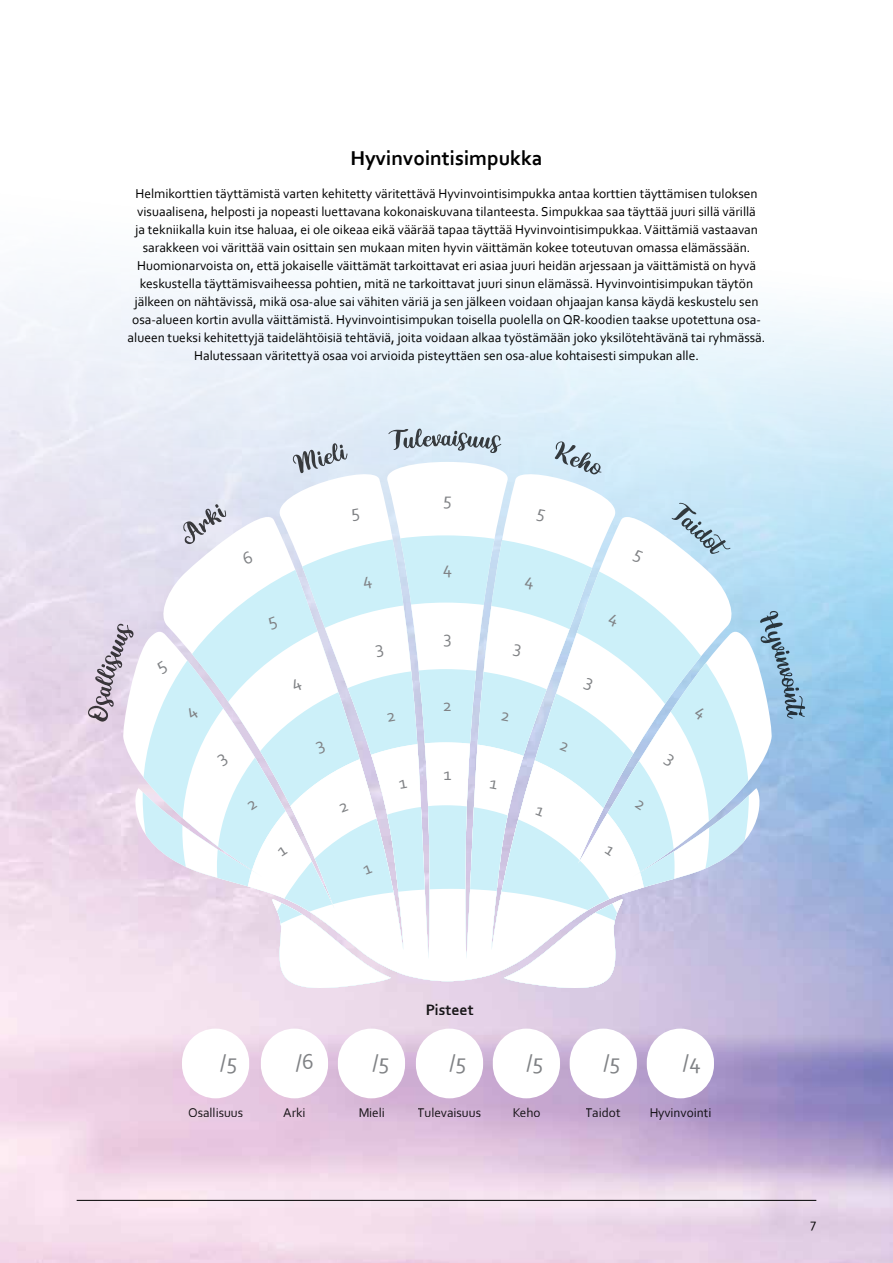
<style>
.page{position:relative;width:893px;height:1263px;background:#fff}
.page>*{position:absolute;margin:0;border:0;box-sizing:border-box;transform-origin:0 0}
.t1{font:22.5px "Corbel";color:#808285}
.t2{font:700 21px "Corbel";color:#000}
.t3{font:17.85px "Corbel";color:#808285}
.t4{font:700 15.9px "Corbel";color:#000}
.t5{font:13.5px/18px "Corbel";color:#000;text-align:center}
.t6{font:13.2px "Corbel";color:#000}
</style>
<div class="page">
<svg style="left:121px;top:722px;width:652px;height:271px"></svg>
<svg style="left:143px;top:722px;width:606px;height:271px"></svg>
<svg style="left:182px;top:722px;width:527px;height:271px"></svg>
<svg style="left:217px;top:722px;width:458px;height:271px"></svg>
<svg style="left:245px;top:742px;width:401px;height:251px"></svg>
<svg style="left:257px;top:805px;width:377px;height:84px;fill:#ccf0f9"></svg>
<svg style="left:248px;top:889px;width:397px;height:104px"></svg>
<svg style="left:88px;top:429px;width:717px;height:293px"></svg>
<hr style="left:77px;top:1200px;width:739px;height:1px;background:#000">
<svg style="left:537px;top:509px;width:8px;height:13px"></svg>
<svg style="left:524px;top:576px;width:10px;height:13px"></svg>
<svg style="left:513px;top:644px;width:8px;height:13px"></svg>
<svg style="left:502px;top:712px;width:8px;height:9px"></svg>
<svg style="left:490px;top:780px;width:8px;height:9px"></svg>
<svg style="left:351px;top:509px;width:9px;height:13px"></svg>
<svg style="left:363px;top:576px;width:10px;height:13px"></svg>
<svg style="left:375px;top:644px;width:9px;height:13px"></svg>
<svg style="left:387px;top:712px;width:8px;height:9px"></svg>
<svg style="left:399px;top:780px;width:8px;height:9px"></svg>
<svg style="left:632px;top:549px;width:11px;height:14px"></svg>
<svg style="left:607px;top:613px;width:12px;height:14px"></svg>
<svg style="left:583px;top:677px;width:10px;height:14px"></svg>
<svg style="left:560px;top:742px;width:9px;height:10px"></svg>
<svg style="left:535px;top:806px;width:9px;height:10px"></svg>
<svg style="left:156px;top:661px;width:12px;height:13px"></svg>
<svg style="left:186px;top:707px;width:13px;height:14px"></svg>
<svg style="left:217px;top:753px;width:12px;height:14px"></svg>
<svg style="left:247px;top:799px;width:10px;height:11px"></svg>
<svg style="left:278px;top:845px;width:10px;height:11px"></svg>
<svg style="left:693px;top:707px;width:13px;height:14px"></svg>
<svg style="left:663px;top:753px;width:12px;height:14px"></svg>
<svg style="left:635px;top:799px;width:10px;height:11px"></svg>
<svg style="left:605px;top:845px;width:10px;height:11px"></svg>
<svg style="left:242px;top:550px;width:12px;height:14px"></svg>
<svg style="left:268px;top:616px;width:10px;height:14px"></svg>
<svg style="left:291px;top:678px;width:12px;height:14px"></svg>
<svg style="left:315px;top:740px;width:11px;height:14px"></svg>
<svg style="left:339px;top:802px;width:10px;height:10px"></svg>
<svg style="left:363px;top:864px;width:10px;height:11px"></svg>
<h2 class="t2" style="left:350px;top:145px;width:194px">Hyvinvointisimpukka</h2>
<p class="t5" style="left:128px;top:184px;width:639px">Helmikorttien täyttämistä varten kehitetty väritettävä Hyvinvointisimpukka antaa korttien täyttämisen tuloksen visuaalisena, helposti ja nopeasti luettavana kokonaiskuvana tilanteesta. Simpukkaa saa täyttää juuri sillä värillä<br>ja tekniikalla kuin itse haluaa, ei ole oikeaa eikä väärää tapaa täyttää Hyvinvointisimpukkaa. Väittämiä vastaavan sarakkeen voi värittää vain osittain sen mukaan miten hyvin väittämän kokee toteutuvan omassa elämässään.<br>Huomionarvoista on, että jokaiselle väittämät tarkoittavat eri asiaa juuri heidän arjessaan ja väittämistä on hyvä keskustella täyttämisvaiheessa pohtien, mitä ne tarkoittavat juuri sinun elämässä. Hyvinvointisimpukan täytön jälkeen on nähtävissä, mikä osa-alue sai vähiten väriä ja sen jälkeen voidaan ohjaajan kansa käydä keskustelu sen osa-alueen kortin avulla väittämistä. Hyvinvointisimpukan toisella puolella on QR-koodien taakse upotettuna osa&shy;alueen tueksi kehitettyjä taidelähtöisiä tehtäviä, joita voidaan alkaa työstämään joko yksilötehtävänä tai ryhmässä.<br>Halutessaan väritettyä osaa voi arvioida pisteyttäen sen osa-alue kohtaisesti simpukan alle.</p>
<h3 class="t3" style="left:443px;top:488px;width:10px">5</h3>
<h3 class="t3" style="left:443px;top:557px;width:11px">4</h3>
<h3 class="t3" style="left:443px;top:626px;width:10px">3</h3>
<h3 class="t3" style="left:443px;top:694px;width:11px">2</h3>
<h3 class="t3" style="left:443px;top:763px;width:10px">1</h3>
<p class="t4" style="left:425px;top:999px;width:50px">Pisteet</p>
<h1 class="t1" style="left:220px;top:1048px;width:19px">/5</h1>
<h1 class="t1" style="left:296px;top:1048px;width:19px">/6</h1>
<h1 class="t1" style="left:372px;top:1048px;width:19px">/5</h1>
<h1 class="t1" style="left:449px;top:1048px;width:19px">/5</h1>
<h1 class="t1" style="left:526px;top:1048px;width:19px">/5</h1>
<h1 class="t1" style="left:603px;top:1048px;width:19px">/5</h1>
<h1 class="t1" style="left:683px;top:1048px;width:19px">/4</h1>
<p class="t6" style="left:188px;top:1104px;width:57px">Osallisuus</p>
<p class="t6" style="left:283px;top:1104px;width:24px">Arki</p>
<p class="t6" style="left:358px;top:1104px;width:28px">Mieli</p>
<p class="t6" style="left:418px;top:1104px;width:65px">Tulevaisuus</p>
<p class="t6" style="left:512px;top:1104px;width:30px">Keho</p>
<p class="t6" style="left:586px;top:1104px;width:36px">Taidot</p>
<p class="t6" style="left:649px;top:1104px;width:64px">Hyvinvointi</p>
<p class="t5" style="left:810px;top:1214px;width:7px">7</p>
</div>
